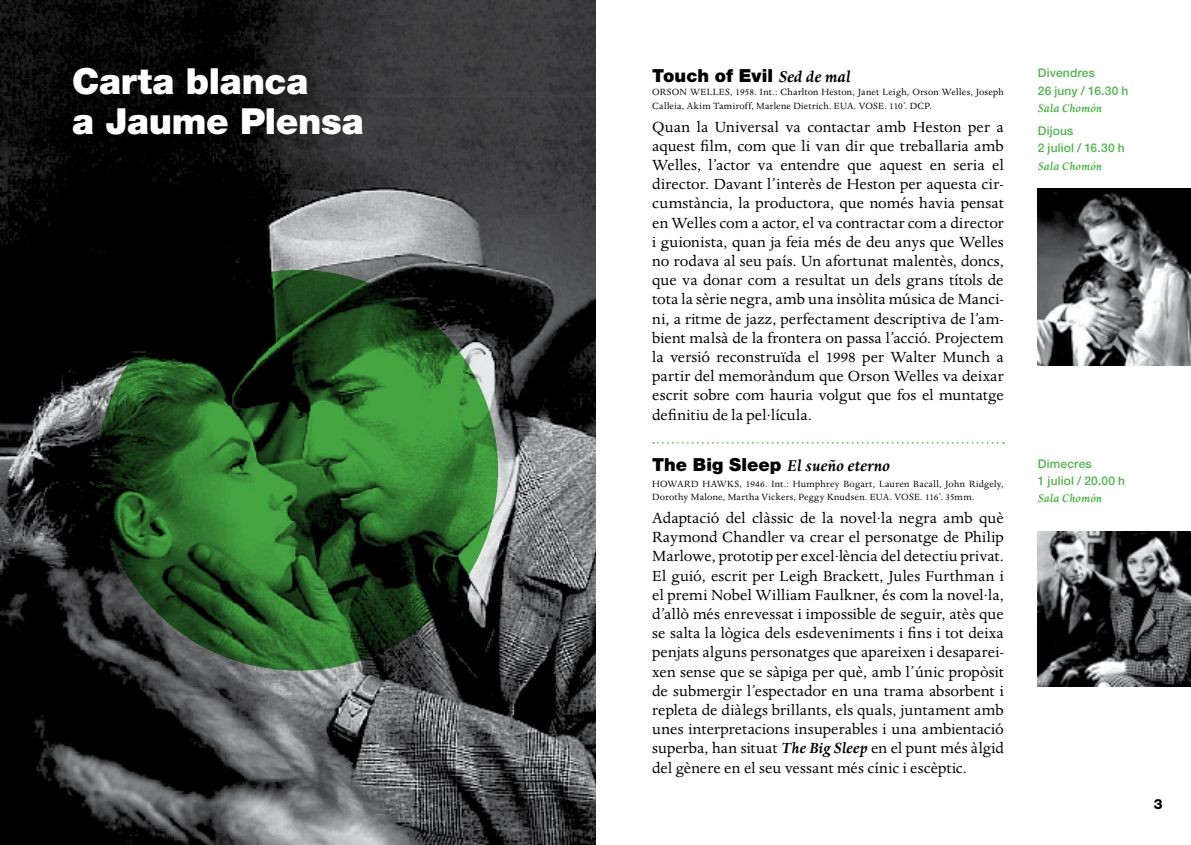
<style>
.page{position:relative;width:1191px;height:845px;background:#fff}
.page>*{position:absolute;margin:0;border:0;box-sizing:border-box;transform-origin:0 0}
.t1{font:900 36px/40px "Helvetica Neue LT";letter-spacing:-.01em;color:#fff}
.t2{font:italic 700 18px "Dante";color:#000}
.t3{font:900 18px "Helvetica Neue LT";letter-spacing:.005em;color:#000}
.t4{font:17px/19.2px "Dante";letter-spacing:.005em;color:#000;text-align:justify}
.t5{font:800 14px "Helvetica Neue LT";color:#000}
.t6{font:italic 700 12.8px "Dante";letter-spacing:.01em;color:#4cb648}
.t7{font:500 12px/17.4px "Helvetica Neue LT";letter-spacing:.015em;color:#4cb648}
.t8{font:10.4px/13.6px "Dante";letter-spacing:.025em;color:#000}
.s1{font-family:"Dante";font-weight:700;font-style:italic}
.s2{font-family:"Helvetica Neue LT";font-weight:900;font-style:normal}
.s3{font-weight:700;font-style:italic}
</style>
<div class="page">
<img style="left:0;top:0;width:595px;height:845px">
<svg style="left:97px;top:270px;width:401px;height:400px;background:#245923"></svg>
<svg style="left:653px;top:442px;width:351px;height:2px"></svg>
<img style="left:1037px;top:188px;width:154px;height:178px">
<img style="left:1037px;top:531px;width:154px;height:155px">
<h1 class="t1" style="left:72px;top:61px;width:293px">Carta blanca<br>a Jaume Plensa</h1>
<p class="t7" style="left:1037px;top:64px;width:92px">Divendres<br>26 juny / 16.30 h</p>
<p class="t3" style="left:652px;top:65px;width:200px">Touch of Evil <span class="s1">Sed de mal</span></p>
<p class="t8" style="left:652px;top:86px;width:353px">ORSON WELLES, 1958. Int.: Charlton Heston, Janet Leigh, Orson Welles, Joseph<br>Calleia, Akim Tamiroff, Marlene Dietrich. EUA. VOSE. 110’. DCP.</p>
<p class="t4" style="left:652px;top:118px;width:353px">Quan la Universal va contactar amb Heston per a aquest film, com que li van dir que treballaria amb Welles, l’actor va entendre que aquest en seria el director. Davant l’interès de Heston per aquesta cir&shy;cumstància, la productora, que només havia pensat en Welles com a actor, el va contractar com a director i guionista, quan ja feia més de deu anys que Welles no rodava al seu país. Un afortunat malentès, doncs, que va donar com a resultat un dels grans títols de tota la sèrie negra, amb una insòlita música de Manci&shy;ni, a ritme de jazz, perfectament descriptiva de l’am&shy;bient malsà de la frontera on passa l’acció. Projectem la versió reconstruïda el 1998 per Walter Munch a partir del memoràndum que Orson Welles va deixar escrit sobre com hauria volgut que fos el muntatge definitiu de la pel·lícula.</p>
<p class="t2" style="left:652px;top:456px;width:239px"><span class="s2">The Big Sleep</span> El sueño eterno</p>
<p class="t8" style="left:652px;top:477px;width:353px">HOWARD HAWKS, 1946. Int.: Humphrey Bogart, Lauren Bacall, John Ridgely,<br>Dorothy Malone, Martha Vickers, Peggy Knudsen. EUA. VOSE. 116’. 35mm.</p>
<p class="t4" style="left:652px;top:509px;width:353px">Adaptació del clàssic de la novel·la negra amb què Raymond Chandler va crear el personatge de Philip Marlowe, prototip per excel·lència del detectiu privat.<br>El guió, escrit per Leigh Brackett, Jules Furthman i el premi Nobel William Faulkner, és com la novel·la, d’allò més enrevessat i impossible de seguir, atès que se salta la lògica dels esdeveniments i fins i tot deixa penjats alguns personatges que apareixen i desaparei&shy;xen sense que se sàpiga per què, amb l’únic propòsit de submergir l’espectador en una trama absorbent i repleta de diàlegs brillants, els quals, juntament amb unes interpretacions insuperables i una ambientació superba, han situat <span class="s3">The Big Sleep</span> en el punt més àlgid del gènere en el seu vessant més cínic i escèptic.</p>
<p class="t6" style="left:1037px;top:101px;width:66px">Sala Chomón</p>
<p class="t7" style="left:1037px;top:122px;width:88px">Dijous<br>2 juliol / 16.30 h</p>
<p class="t6" style="left:1037px;top:159px;width:66px">Sala Chomón</p>
<p class="t7" style="left:1037px;top:454px;width:89px">Dimecres<br>1 juliol / 20.00 h</p>
<p class="t6" style="left:1037px;top:491px;width:66px">Sala Chomón</p>
<p class="t5" style="left:1154px;top:795px;width:10px">3</p>
</div>
